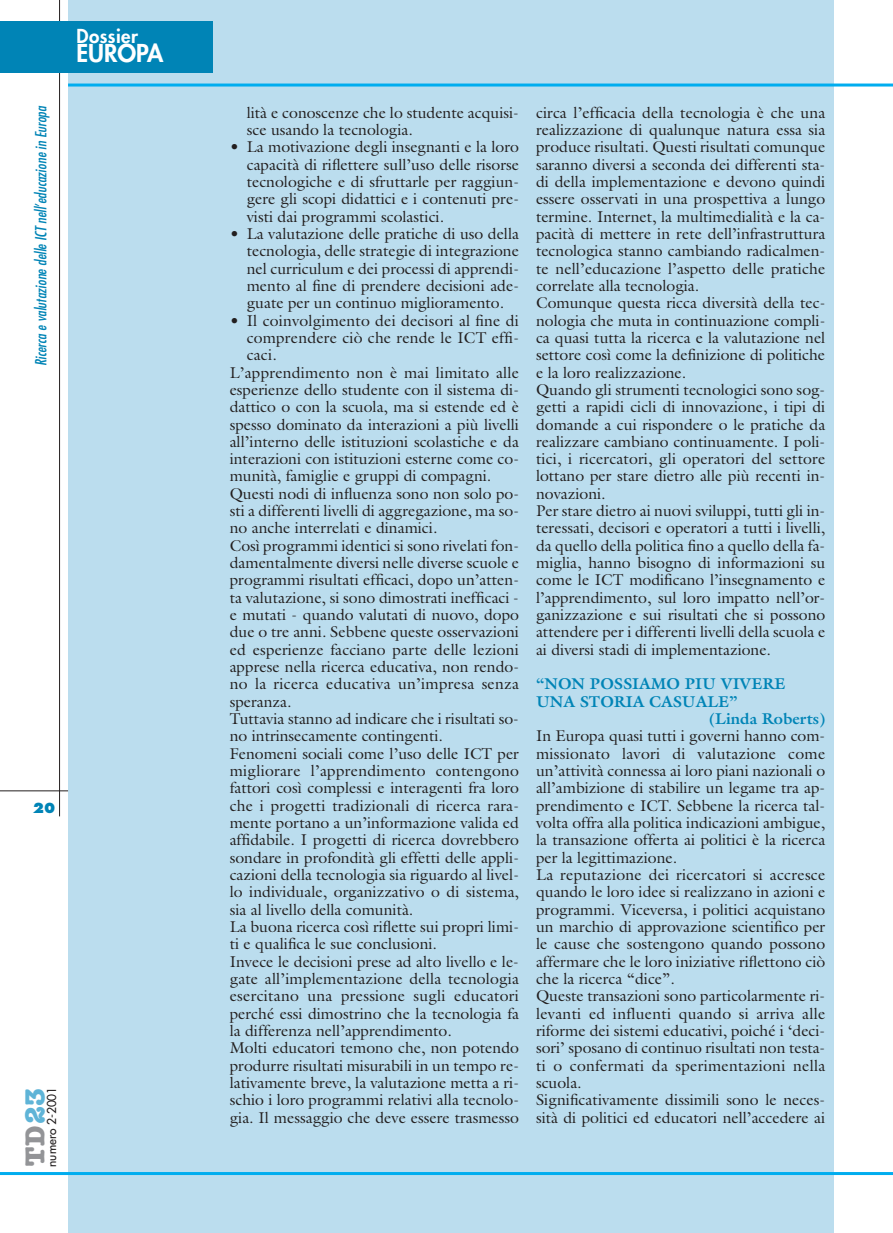
<style>
.page{position:relative;width:893px;height:1233px;background:#fff}
.page>*{position:absolute;margin:0;border:0;box-sizing:border-box;transform-origin:0 0}
.t1{font:700 27.45px "American Typewriter";color:#939497}
.t2{font:800 24px "Futura";color:#fff}
.t3{font:800 18.75px "Futura";letter-spacing:.025em;color:#fff}
.t4{font:15.75px/17.4px "Galliard";color:#231f1f}
.t5{font:700 15.75px "Galliard";color:#0084b6}
.t6{font:italic condensed 15px "Futura";color:#0084b6}
.t7{font:800 13.5px "Futura";color:#0084b6}
.t8{font:12px "Futura";color:#231f1f}
.s1{color:#5fb4d7}
</style>
<div class="page">
<div style="left:68px;top:0;width:765px;height:1233px;background:#bde"></div>
<hr style="left:68px;top:84px;width:824px;height:3px;background:#00adef">
<hr style="left:0;top:1172px;width:892px;height:3px;background:#00adef">
<hr style="left:59px;top:0;width:1px;height:816px;background:#231f1f">
<hr style="left:0;top:790px;width:68px;height:1px;background:#231f1f">
<div style="left:0;top:21px;width:213px;height:51px;background:#0084b6"></div>
<p class="t6" style="left:34px;top:366px;width:262px;rotate:-90deg">Ricerca e valutazione delle ICT nell’educazione in Europa</p>
<p class="t3" style="left:77px;top:27px;width:63px">Dossier</p>
<h2 class="t2" style="left:77px;top:42px;width:88px">EUROPA</h2>
<p class="t7" style="left:33px;top:802px;width:24px">20</p>
<h1 class="t1" style="left:26px;top:1166px;width:79px;rotate:-90deg">TD<span class="s1">23</span></h1>
<p class="t8" style="left:46px;top:1167px;width:82px;rotate:-90deg">numero 2-2001</p>
<p class="t4" style="left:247px;top:105px;width:274px">lità e conoscenze che lo studente acquisi&shy;sce usando la tecnologia.</p>
<p class="t4" style="left:247px;top:140px;width:274px;text-align:justify;text-indent:-17px">• La motivazione degli insegnanti e la loro capacità di riflettere sull’uso delle risorse tecnologiche e di sfruttarle per raggiun&shy;gere gli scopi didattici e i contenuti pre&shy;visti dai programmi scolastici.</p>
<p class="t4" style="left:247px;top:226px;width:274px;text-align:justify;text-indent:-17px">• La valutazione delle pratiche di uso della tecnologia, delle strategie di integrazione nel curriculum e dei processi di apprendi&shy;mento al fine di prendere decisioni ade&shy;guate per un continuo miglioramento.</p>
<p class="t4" style="left:230px;top:313px;width:291px">• Il coinvolgimento dei decisori al fine di</p>
<p class="t4" style="left:247px;top:330px;width:274px">comprendere ciò che rende le ICT effi-</p>
<p class="t4" style="left:247px;top:348px;width:31px">caci.</p>
<p class="t4" style="left:230px;top:365px;width:291px">L’apprendimento non è mai limitato alle</p>
<p class="t4" style="left:230px;top:382px;width:291px">esperienze dello studente con il sistema di-</p>
<p class="t4" style="left:230px;top:400px;width:291px">dattico o con la scuola, ma si estende ed è</p>
<p class="t4" style="left:230px;top:417px;width:291px">spesso dominato da interazioni a più livelli</p>
<p class="t4" style="left:230px;top:434px;width:291px">all’interno delle istituzioni scolastiche e da</p>
<p class="t4" style="left:230px;top:452px;width:291px">interazioni con istituzioni esterne come co-</p>
<p class="t4" style="left:230px;top:469px;width:263px">munità, famiglie e gruppi di compagni.</p>
<p class="t4" style="left:230px;top:486px;width:291px">Questi nodi di influenza sono non solo po-</p>
<p class="t4" style="left:230px;top:504px;width:291px">sti a differenti livelli di aggregazione, ma so-</p>
<p class="t4" style="left:230px;top:521px;width:209px">no anche interrelati e dinamici.</p>
<p class="t4" style="left:230px;top:538px;width:291px">Così programmi identici si sono rivelati fon-</p>
<p class="t4" style="left:230px;top:556px;width:291px">damentalmente diversi nelle diverse scuole e</p>
<p class="t4" style="left:230px;top:573px;width:291px">programmi risultati efficaci, dopo un’atten-</p>
<p class="t4" style="left:230px;top:590px;width:291px">ta valutazione, si sono dimostrati inefficaci -</p>
<p class="t4" style="left:230px;top:608px;width:291px">e mutati - quando valutati di nuovo, dopo</p>
<p class="t4" style="left:230px;top:625px;width:291px">due o tre anni. Sebbene queste osservazioni</p>
<p class="t4" style="left:230px;top:642px;width:291px">ed esperienze facciano parte delle lezioni</p>
<p class="t4" style="left:230px;top:660px;width:291px">apprese nella ricerca educativa, non rendo-</p>
<p class="t4" style="left:230px;top:677px;width:291px">no la ricerca educativa un’impresa senza</p>
<p class="t4" style="left:230px;top:694px;width:63px">speranza.</p>
<p class="t4" style="left:230px;top:712px;width:291px">Tuttavia stanno ad indicare che i risultati so-</p>
<p class="t4" style="left:230px;top:729px;width:215px">no intrinsecamente contingenti.</p>
<p class="t4" style="left:230px;top:746px;width:291px">Fenomeni sociali come l’uso delle ICT per</p>
<p class="t4" style="left:230px;top:764px;width:291px">migliorare l’apprendimento contengono</p>
<p class="t4" style="left:230px;top:781px;width:291px">fattori così complessi e interagenti fra loro</p>
<p class="t4" style="left:230px;top:798px;width:291px">che i progetti tradizionali di ricerca rara-</p>
<p class="t4" style="left:230px;top:816px;width:291px">mente portano a un’informazione valida ed</p>
<p class="t4" style="left:230px;top:833px;width:291px">affidabile. I progetti di ricerca dovrebbero</p>
<p class="t4" style="left:230px;top:850px;width:291px">sondare in profondità gli effetti delle appli-</p>
<p class="t4" style="left:230px;top:868px;width:291px">cazioni della tecnologia sia riguardo al livel-</p>
<p class="t4" style="left:230px;top:885px;width:291px">lo individuale, organizzativo o di sistema,</p>
<p class="t4" style="left:230px;top:902px;width:185px">sia al livello della comunità.</p>
<p class="t4" style="left:230px;top:919px;width:291px">La buona ricerca così riflette sui propri limi-</p>
<p class="t4" style="left:230px;top:937px;width:209px">ti e qualifica le sue conclusioni.</p>
<p class="t4" style="left:230px;top:954px;width:291px">Invece le decisioni prese ad alto livello e le-</p>
<p class="t4" style="left:230px;top:971px;width:291px">gate all’implementazione della tecnologia</p>
<p class="t4" style="left:230px;top:989px;width:291px">esercitano una pressione sugli educatori</p>
<p class="t4" style="left:230px;top:1006px;width:291px">perché essi dimostrino che la tecnologia fa</p>
<p class="t4" style="left:230px;top:1023px;width:223px">la differenza nell’apprendimento.</p>
<p class="t4" style="left:230px;top:1041px;width:291px">Molti educatori temono che, non potendo</p>
<p class="t4" style="left:230px;top:1058px;width:291px">produrre risultati misurabili in un tempo re-</p>
<p class="t4" style="left:230px;top:1075px;width:291px">lativamente breve, la valutazione metta a ri-</p>
<p class="t4" style="left:230px;top:1093px;width:291px">schio i loro programmi relativi alla tecnolo-</p>
<p class="t4" style="left:230px;top:1110px;width:291px">gia. Il messaggio che deve essere trasmesso</p>
<p class="t4" style="left:536px;top:105px;width:291px">circa l’efficacia della tecnologia è che una realizzazione di qualunque natura essa sia produce risultati. Questi risultati comunque saranno diversi a seconda dei differenti sta&shy;di della implementazione e devono quindi essere osservati in una prospettiva a lungo termine. Internet, la multimedialità e la ca&shy;pacità di mettere in rete dell’infrastruttura tecnologica stanno cambiando radicalmen&shy;te nell’educazione l’aspetto delle pratiche correlate alla tecnologia.<br>Comunque questa ricca diversità della tec&shy;nologia che muta in continuazione compli&shy;ca quasi tutta la ricerca e la valutazione nel settore così come la definizione di politiche e la loro realizzazione.<br>Quando gli strumenti tecnologici sono sog&shy;getti a rapidi cicli di innovazione, i tipi di domande a cui rispondere o le pratiche da realizzare cambiano continuamente. I poli&shy;tici, i ricercatori, gli operatori del settore lottano per stare dietro alle più recenti in&shy;novazioni.<br>Per stare dietro ai nuovi sviluppi, tutti gli in&shy;teressati, decisori e operatori a tutti i livelli, da quello della politica fino a quello della fa&shy;miglia, hanno bisogno di informazioni su come le ICT modificano l’insegnamento e l’apprendimento, sul loro impatto nell’or&shy;ganizzazione e sui risultati che si possono attendere per i differenti livelli della scuola e ai diversi stadi di implementazione.</p>
<p class="t5" style="left:536px;top:678px;width:251px">“NON POSSIAMO PIU VIVERE</p>
<p class="t5" style="left:536px;top:695px;width:203px">UNA STORIA CASUALE”</p>
<p class="t5" style="left:709px;top:713px;width:118px">(Linda Roberts)</p>
<p class="t4" style="left:536px;top:729px;width:291px">In Europa quasi tutti i governi hanno com&shy;missionato lavori di valutazione come un’attività connessa ai loro piani nazionali o all’ambizione di stabilire un legame tra ap&shy;prendimento e ICT. Sebbene la ricerca tal&shy;volta offra alla politica indicazioni ambigue, la transazione offerta ai politici è la ricerca per la legittimazione.<br>La reputazione dei ricercatori si accresce quando le loro idee si realizzano in azioni e programmi. Viceversa, i politici acquistano un marchio di approvazione scientifico per le cause che sostengono quando possono affermare che le loro iniziative riflettono ciò che la ricerca “dice”.<br>Queste transazioni sono particolarmente ri&shy;levanti ed influenti quando si arriva alle riforme dei sistemi educativi, poiché i ‘deci&shy;sori’ sposano di continuo risultati non testa&shy;ti o confermati da sperimentazioni nella scuola.<br>Significativamente dissimili sono le neces&shy;sità di politici ed educatori nell’accedere ai</p>
</div>
